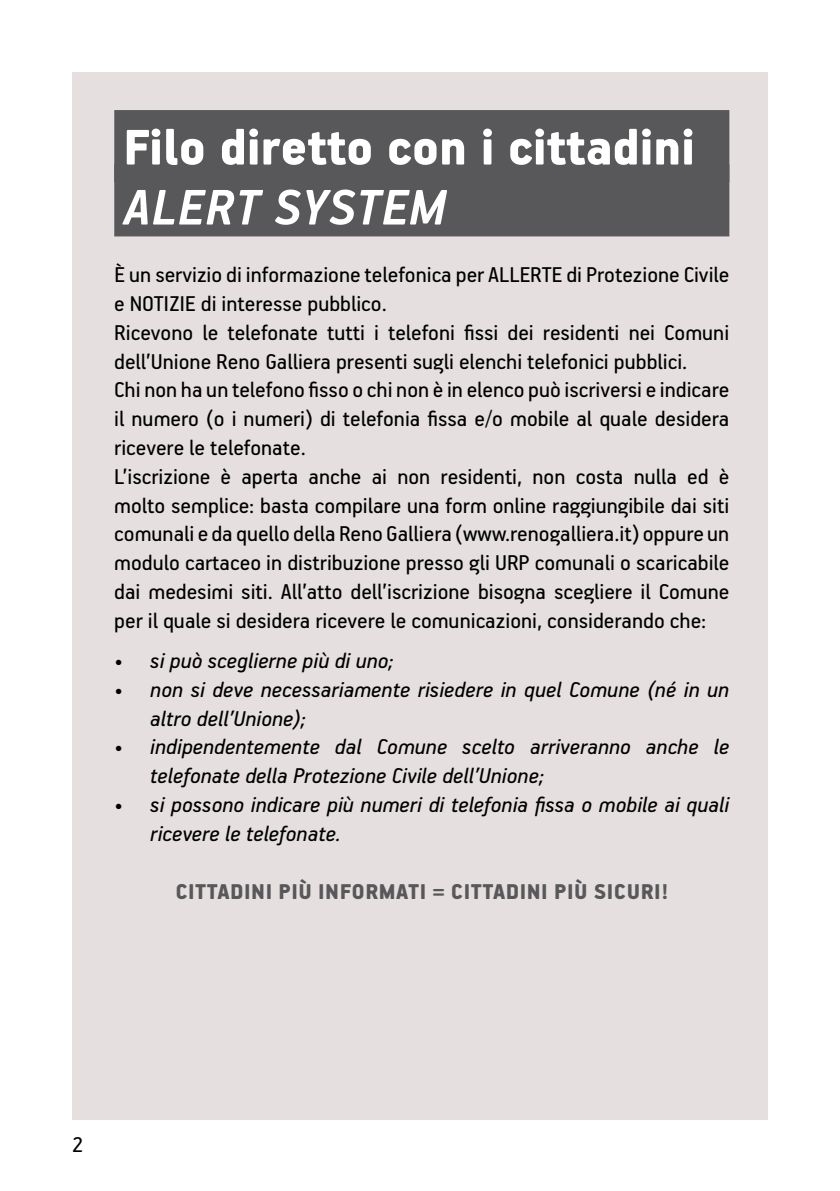
<style>
.page{position:relative;width:840px;height:1191px;background:#fff}
.page>*{position:absolute;margin:0;border:0;box-sizing:border-box;transform-origin:0 0}
.t1{font:900 56px "PF Handbook Pro";color:#fff}
.t2{font:italic 700 56px "PF Handbook Pro";letter-spacing:.02em;color:#fff}
.t3{font:24px/28.8px "PF Handbook Pro";color:#000}
.t4{font:italic 24px/28.8px "PF Handbook Pro";color:#000}
.t5{font:900 24px "PF Handbook Pro";letter-spacing:.02em;color:#58585a}
</style>
<div class="page">
<div style="left:72px;top:72px;width:695px;height:1047px;background:#e5e0df"></div>
<div style="left:114px;top:110px;width:615px;height:72px;background:#58585a"></div>
<div style="left:114px;top:164px;width:615px;height:72px;background:#58585a"></div>
<h1 class="t1" style="left:123px;top:113px;width:573px">FILO DIRETTO CON I CITTADINI</h1>
<h1 class="t2" style="left:123px;top:173px;width:323px">ALERT SYSTEM</h1>
<p class="t3" style="left:114px;top:259px;width:616px">è un servizio di informazione telefonica per ALLERTE di Protezione Civile e NOTIZIE di interesse pubblico.<br>Ricevono le telefonate tutti i telefoni fissi dei residenti nei Comuni dell’Unione Reno Galliera presenti sugli elenchi telefonici pubblici.<br>Chi non ha un telefono fisso o chi non è in elenco può iscriversi e indicare il numero (o i numeri) di telefonia fissa e/o mobile al quale desidera ricevere le telefonate.<br>L’iscrizione è aperta anche ai non residenti, non costa nulla ed è molto semplice: basta compilare una form online raggiungibile dai siti comunali e da quello della Reno Galliera (www.renogalliera.it) oppure un modulo cartaceo in distribuzione presso gli URP comunali o scaricabile dai medesimi siti. All’atto dell’iscrizione bisogna scegliere il Comune per il quale si desidera ricevere le comunicazioni, considerando che:</p>
<p class="t4" style="left:114px;top:645px;width:281px">• si può sceglierne più di uno;</p>
<p class="t4" style="left:150px;top:674px;width:580px;text-indent:-36px">• non si deve necessariamente risiedere in quel Comune (né in un altro dell’Unione);</p>
<p class="t4" style="left:150px;top:732px;width:580px;text-indent:-36px">• indipendentemente dal Comune scelto arriveranno anche le telefonate della Protezione Civile dell’Unione;</p>
<p class="t4" style="left:150px;top:789px;width:580px;text-indent:-36px">• si possono indicare più numeri di telefonia fissa o mobile ai quali ricevere le telefonate.</p>
<p class="t5" style="left:175px;top:876px;width:494px">CITTADINI PIÙ INFORMATI = CITTADINI PIÙ SICURI!</p>
<p class="t3" style="left:72px;top:1129px;width:13px">2</p>
</div>
